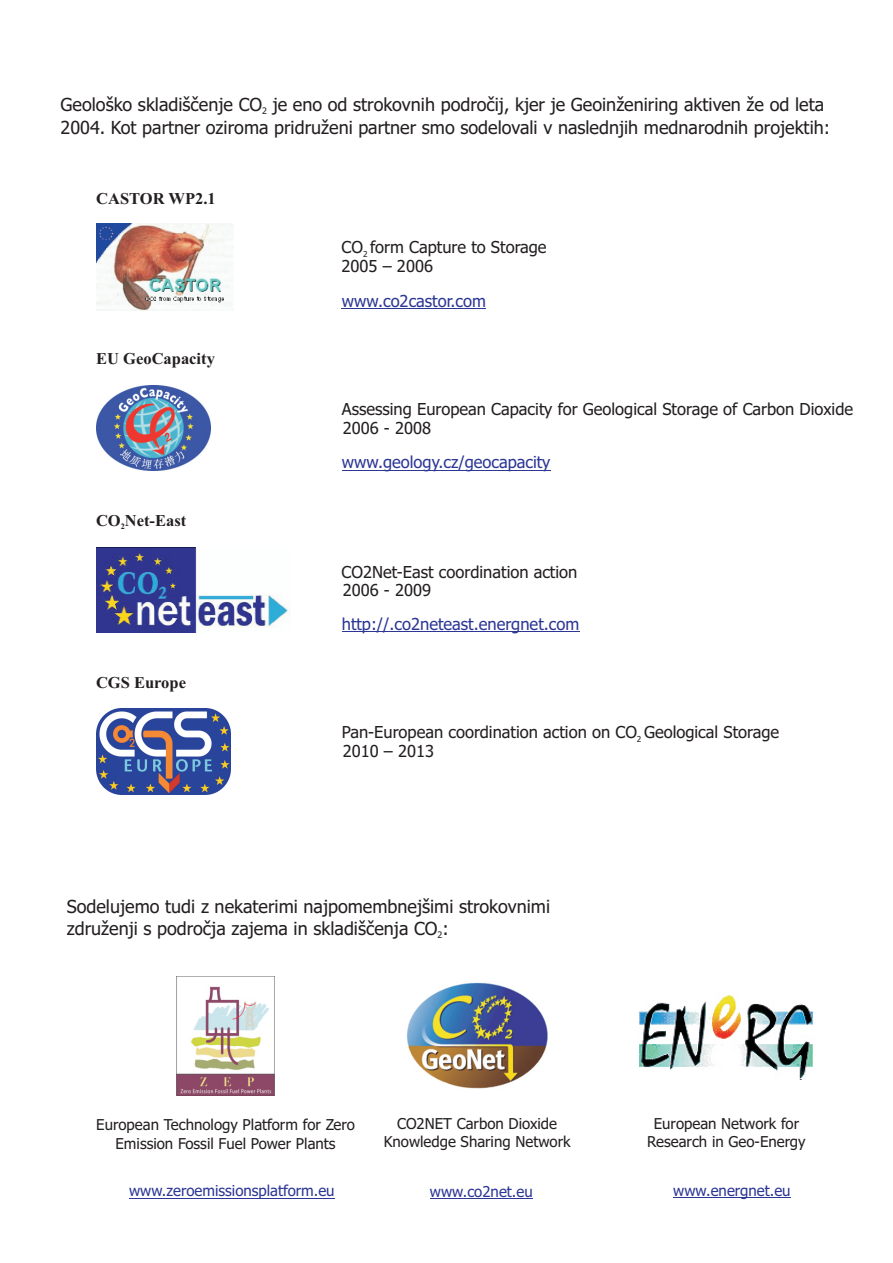
<style>
.page{position:relative;width:893px;height:1263px;background:#fff}
.page>*{position:absolute;margin:0;border:0;box-sizing:border-box;transform-origin:0 0}
.t1{font:18px/21.8px "Tahoma";color:#231f20}
.t2{font:16.5px/18.9px "Tahoma";color:#231f20}
.t3{font:16.5px "Tahoma";color:#2c3695}
.t4{font:700 16.5px "Times New Roman";color:#231f20}
.t5{font:15px/18.1px "Tahoma";color:#231f20;text-align:center}
.t6{font:15px "Tahoma";color:#2c3695}
.t7{font:9px "Tahoma";color:#231f20}
.t8{font:8.25px "Tahoma";color:#231f20}
.t9{font:700 8.25px "Times New Roman";color:#231f20}
</style>
<div class="page">
<hr style="left:342px;top:308px;width:144px;height:1px;background:#2c3695">
<hr style="left:342px;top:470px;width:208px;height:1px;background:#2c3695">
<img style="left:97px;top:224px;width:136px;height:87px">
<img style="left:97px;top:385px;width:114px;height:85px">
<hr style="left:342px;top:631px;width:237px;height:1px;background:#2c3695">
<img style="left:97px;top:547px;width:193px;height:85px">
<img style="left:97px;top:708px;width:133px;height:86px">
<hr style="left:129px;top:1198px;width:206px;height:1px;background:#2c3695">
<hr style="left:430px;top:1198px;width:103px;height:1px;background:#2c3695">
<hr style="left:673px;top:1197px;width:118px;height:1px;background:#2c3695">
<img style="left:177px;top:976px;width:97px;height:119px">
<img style="left:407px;top:982px;width:141px;height:107px">
<img style="left:639px;top:995px;width:175px;height:84px">
<hr style="left:196px;top:545px;width:96px;height:4px;background:#fff">
<p class="t1" style="left:61px;top:95px;width:765px">Geološko skladišèenje CO je eno od strokovnih podroèij, kjer je Geoinženiring aktiven že od leta</p>
<p class="t7" style="left:262px;top:107px;width:6px">2</p>
<p class="t1" style="left:61px;top:118px;width:771px">2004. Kot partner oziroma pridruženi partner smo sodelovali v naslednjih mednarodnih projektih:</p>
<p class="t4" style="left:96px;top:193px;width:121px">CASTOR WP2.1</p>
<p class="t4" style="left:96px;top:353px;width:120px">EU GeoCapacity</p>
<p class="t4" style="left:96px;top:515px;width:92px">CO Net-East</p>
<p class="t9" style="left:121px;top:524px;width:6px">2</p>
<p class="t4" style="left:96px;top:676px;width:92px">CGS Europe</p>
<p class="t2" style="left:341px;top:239px;width:207px">CO form Capture to Storage</p>
<p class="t8" style="left:363px;top:250px;width:6px">2</p>
<p class="t2" style="left:342px;top:258px;width:93px">2005 – 2006</p>
<p class="t3" style="left:342px;top:294px;width:146px">www.co2castor.com</p>
<p class="t2" style="left:342px;top:401px;width:513px">Assessing European Capacity for Geological Storage of Carbon Dioxide<br>2006 - 2008</p>
<p class="t3" style="left:342px;top:456px;width:210px">www.geology.cz/geocapacity</p>
<p class="t2" style="left:341px;top:564px;width:237px">CO2Net-East coordination action</p>
<p class="t3" style="left:342px;top:617px;width:239px">http://.co2neteast.energnet.com</p>
<p class="t2" style="left:343px;top:582px;width:90px">2006 - 2009</p>
<p class="t2" style="left:342px;top:724px;width:439px">Pan-European coordination action on CO<sub>2</sub> Geological Storage<br>2010 – 2013</p>
<p class="t1" style="left:67px;top:897px;width:485px">Sodelujemo tudi z nekaterimi najpomembnejšimi strokovnimi združenji s podroèja zajema in skladišèenja CO :<sub>2</sub></p>
<p class="t5" style="left:96px;top:1117px;width:260px">European Technology Platform for Zero<br>Emission Fossil Fuel Power Plants</p>
<p class="t6" style="left:129px;top:1185px;width:207px">www.zeroemissionsplatform.eu</p>
<p class="t5" style="left:384px;top:1115px;width:188px">CO2NET Carbon Dioxide<br>Knowledge Sharing Network</p>
<p class="t6" style="left:430px;top:1185px;width:104px">www.co2net.eu</p>
<p class="t5" style="left:647px;top:1115px;width:160px">European Network for<br>Research in Geo-Energy</p>
<p class="t6" style="left:673px;top:1184px;width:119px">www.energnet.eu</p>
</div>
